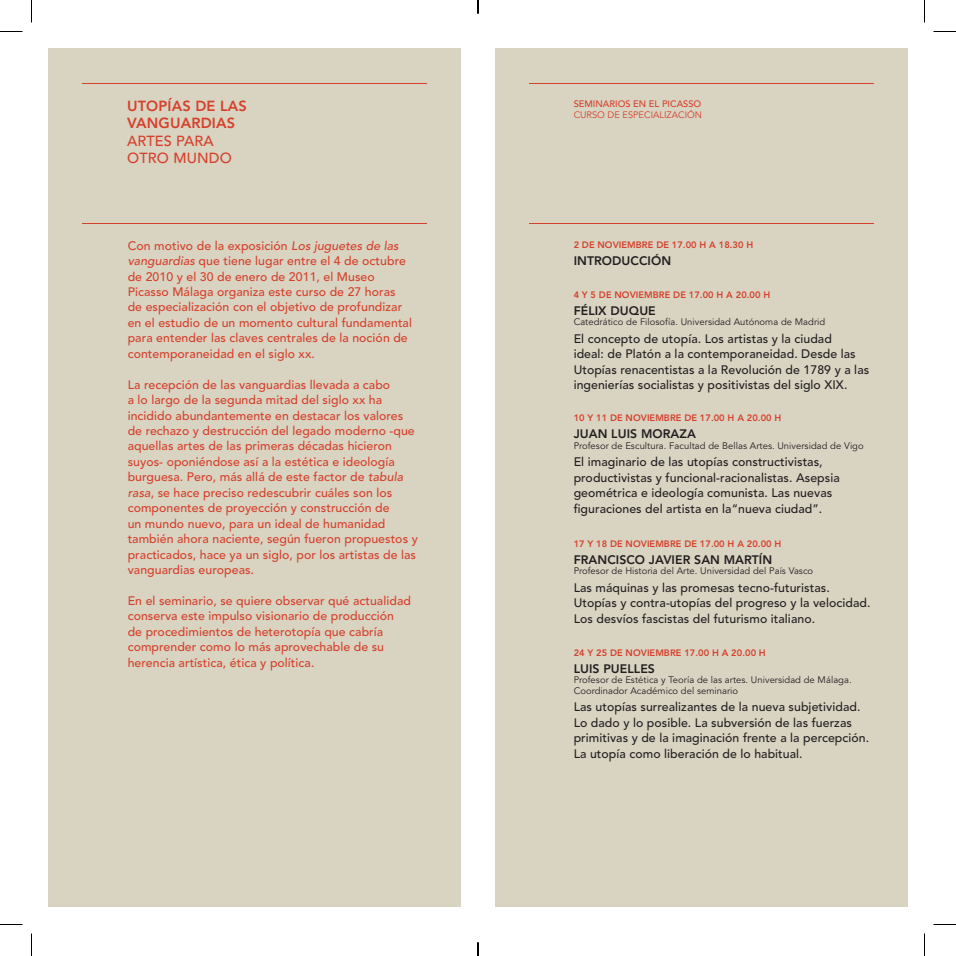
<style>
.page{position:relative;width:956px;height:956px;background:#fff}
.page>*{position:absolute;margin:0;border:0;box-sizing:border-box;transform-origin:0 0}
.t1{font:800 14.55px "Avenir LT Std";letter-spacing:.01em;color:#d5402b}
.t2{font:500 14.55px "Avenir LT Std";letter-spacing:.01em;color:#d5402b}
.t3{font:500 12.3px/15.5px "Avenir LT Std";letter-spacing:.005em;color:#d5402b}
.t4{font:500 12.3px/15.5px "Avenir LT Std";letter-spacing:.005em;color:#231f20}
.t5{font:800 12.3px "Avenir LT Std";letter-spacing:.005em;color:#231f20}
.t6{font:9.45px "Avenir LT Std";letter-spacing:.005em;color:#231f20}
.t7{font:800 9.3px "Avenir LT Std";letter-spacing:.005em;color:#d5402b}
.t8{font:9.3px "Avenir LT Std";color:#d5402b}
.t9{font:500 9.3px "Avenir LT Std";color:#d5402b}
.s1{font-family:"Avenir";font-style:italic}
</style>
<div class="page">
<div style="left:495px;top:49px;width:412px;height:858px;background:#d9d3c2"></div>
<div style="left:49px;top:49px;width:412px;height:858px;background:#d9d3c2"></div>
<hr style="left:83px;top:223px;width:344px;height:1px;background:#d5402b">
<hr style="left:83px;top:83px;width:344px;height:1px;background:#d5402b">
<hr style="left:529px;top:223px;width:345px;height:1px;background:#d5402b">
<hr style="left:529px;top:83px;width:345px;height:1px;background:#d5402b">
<svg style="left:0;top:31px;width:22px;height:1px"></svg>
<svg style="left:933px;top:31px;width:23px;height:1px"></svg>
<svg style="left:0;top:924px;width:22px;height:1px"></svg>
<svg style="left:933px;top:924px;width:23px;height:1px"></svg>
<svg style="left:31px;top:0;width:1px;height:23px"></svg>
<svg style="left:31px;top:933px;width:1px;height:23px"></svg>
<svg style="left:924px;top:0;width:1px;height:23px"></svg>
<svg style="left:924px;top:933px;width:1px;height:23px"></svg>
<svg style="left:477px;top:0;width:2px;height:14px"></svg>
<svg style="left:477px;top:942px;width:2px;height:14px"></svg>
<p class="t1" style="left:127px;top:97px;width:121px">UTOPÍAS DE LAS</p>
<p class="t1" style="left:127px;top:114px;width:109px">VANGUARDIAS</p>
<p class="t2" style="left:127px;top:132px;width:88px">ARTES PARA</p>
<p class="t2" style="left:127px;top:150px;width:106px">OTRO MUNDO</p>
<p class="t3" style="left:128px;top:238px;width:286px">Con motivo de la exposición <span class="s1">Los juguetes de las vanguardias</span> que tiene lugar entre el 4 de octubre de 2010 y el 30 de enero de 2011, el Museo Picasso Málaga organiza este curso de 27 horas de especialización con el objetivo de profundizar en el estudio de un momento cultural fundamental para entender las claves centrales de la noción de contemporaneidad en el siglo xx.</p>
<p class="t3" style="left:128px;top:377px;width:292px">La recepción de las vanguardias llevada a cabo<br>a lo largo de la segunda mitad del siglo xx ha incidido abundantemente en destacar los valores de rechazo y destrucción del legado moderno -que aquellas artes de las primeras décadas hicieron suyos- oponiéndose así a la estética e ideología burguesa. Pero, más allá de este factor de <span class="s1">tabula rasa</span>, se hace preciso redescubrir cuáles son los componentes de proyección y construcción de<br>un mundo nuevo, para un ideal de humanidad también ahora naciente, según fueron propuestos y practicados, hace ya un siglo, por los artistas de las vanguardias europeas.</p>
<p class="t3" style="left:128px;top:593px;width:285px">En el seminario, se quiere observar qué actualidad conserva este impulso visionario de producción de procedimientos de heterotopía que cabría comprender como lo más aprovechable de su herencia artística, ética y política.</p>
<p class="t9" style="left:574px;top:98px;width:129px">SEMINARIOS EN EL PICASSO</p>
<p class="t8" style="left:574px;top:110px;width:130px">CURSO DE ESPECIALIZACIÓN</p>
<p class="t7" style="left:574px;top:239px;width:181px">2 DE NOVIEMBRE DE 17.00 H A 18.30 H</p>
<p class="t5" style="left:574px;top:253px;width:99px">INTRODUCCIÓN</p>
<p class="t7" style="left:574px;top:289px;width:198px">4 Y 5 DE NOVIEMBRE DE 17.00 H A 20.00 H</p>
<p class="t5" style="left:574px;top:303px;width:84px">FÉLIX DUQUE</p>
<p class="t6" style="left:574px;top:316px;width:253px">Catedrático de Filosofía. Universidad Autónoma de Madrid</p>
<p class="t4" style="left:574px;top:331px;width:297px">El concepto de utopía. Los artistas y la ciudad<br>ideal: de Platón a la contemporaneidad. Desde las Utopías renacentistas a la Revolución de 1789 y a las ingenierías socialistas y positivistas del siglo XIX.</p>
<p class="t7" style="left:574px;top:413px;width:209px">10 Y 11 DE NOVIEMBRE DE 17.00 H A 20.00 H</p>
<p class="t5" style="left:574px;top:427px;width:124px">JUAN LUIS MORAZA</p>
<p class="t6" style="left:574px;top:440px;width:292px">Profesor de Escultura. Facultad de Bellas Artes. Universidad de Vigo</p>
<p class="t4" style="left:574px;top:455px;width:268px">El imaginario de las utopías constructivistas, productivistas y funcional-racionalistas. Asepsia geométrica e ideología comunista. Las nuevas figuraciones del artista en la“nueva ciudad”.</p>
<p class="t7" style="left:574px;top:538px;width:209px">17 Y 18 DE NOVIEMBRE DE 17.00 H A 20.00 H</p>
<p class="t5" style="left:574px;top:552px;width:200px">FRANCISCO JAVIER SAN MARTÍN</p>
<p class="t6" style="left:574px;top:566px;width:241px">Profesor de Historia del Arte. Universidad del País Vasco</p>
<p class="t4" style="left:574px;top:580px;width:298px">Las máquinas y las promesas tecno-futuristas.<br>Utopías y contra-utopías del progreso y la velocidad.<br>Los desvíos fascistas del futurismo italiano.</p>
<p class="t7" style="left:574px;top:647px;width:194px">24 Y 25 DE NOVIEMBRE 17.00 H A 20.00 H</p>
<p class="t5" style="left:574px;top:661px;width:83px">LUIS PUELLES</p>
<p class="t6" style="left:574px;top:674px;width:279px">Profesor de Estética y Teoría de las artes. Universidad de Málaga.</p>
<p class="t6" style="left:574px;top:685px;width:166px">Coordinador Académico del seminario</p>
<p class="t4" style="left:574px;top:699px;width:297px">Las utopías surrealizantes de la nueva subjetividad.<br>Lo dado y lo posible. La subversión de las fuerzas primitivas y de la imaginación frente a la percepción.<br>La utopía como liberación de lo habitual.</p>
</div>
